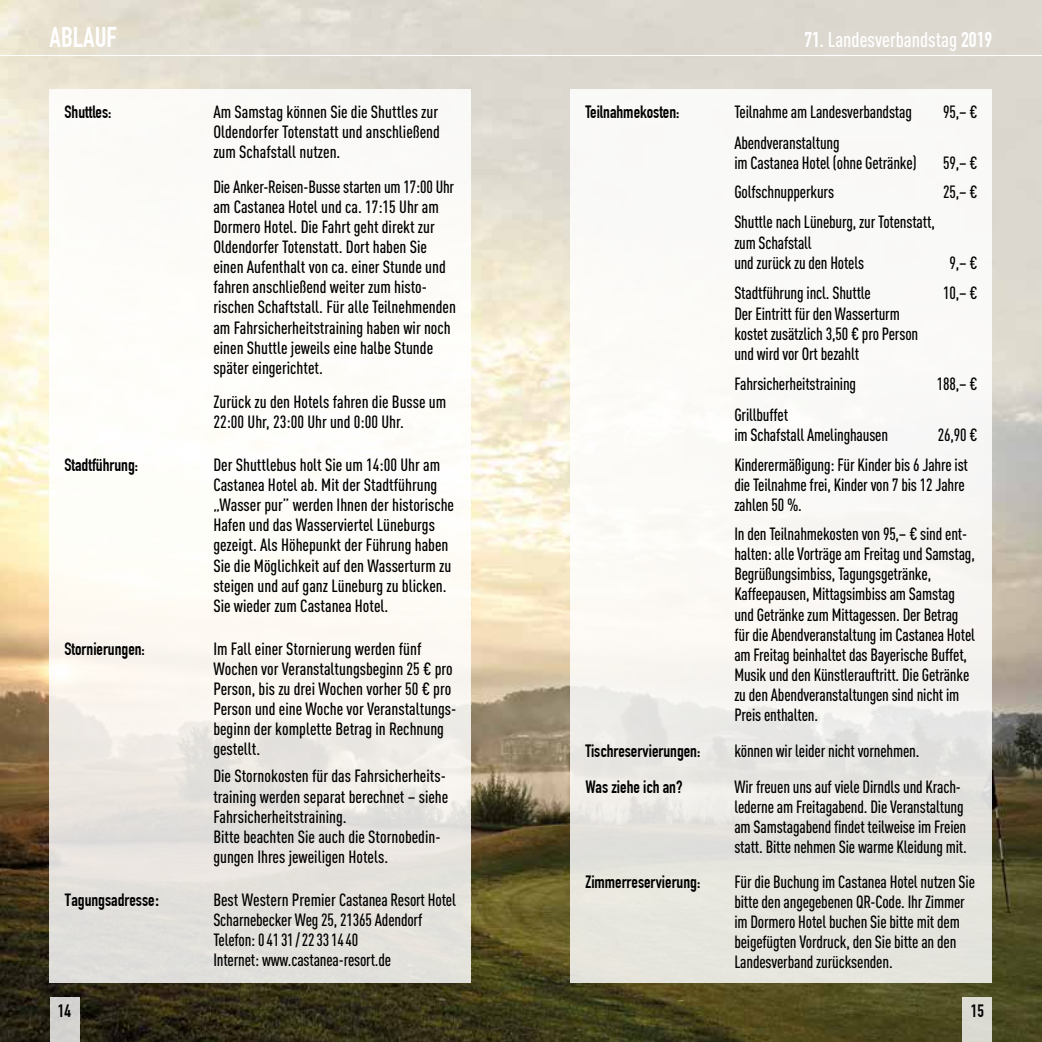
<style>
.page{position:relative;width:1042px;height:1042px;background:#fff}
.page>*{position:absolute;margin:0;border:0;box-sizing:border-box;transform-origin:0 0}
.t1{font:700 28px "DIN Condensed";color:#fff}
.t2{font:500 21px "DIN Cond";color:#fff}
.t3{font:500 17.5px/20.1px "DIN Cond";letter-spacing:-.01em;color:#000}
.t4{font:700 17.5px "DIN Condensed";color:#000}
.s1{font-family:"DIN Condensed";font-weight:700}
.s2{font-family:"DIN Cond"}
</style>
<div class="page">
<img style="left:0;top:0;width:1042px;height:1042px">
<div style="left:50px;top:997px;width:29px;height:45px;background:#d2d2cf"></div>
<div style="left:50px;top:89px;width:421px;height:893px;background:linear-gradient(to bottom,#fff,#e8e5df)"></div>
<div style="left:570px;top:89px;width:422px;height:893px;background:linear-gradient(to bottom,#fff,#e7e5df)"></div>
<div style="left:962px;top:997px;width:30px;height:45px;background:#dadad2"></div>
<hr style="left:0;top:55px;width:1042px;height:1px;background:#fff">
<h1 class="t1" style="left:50px;top:20px;width:69px">ABLAUF</h1>
<p class="t2" style="left:804px;top:27px;width:189px"><span class="s1">71.</span> Landesverbandstag <span class="s1">2019</span></p>
<p class="t4" style="left:64px;top:102px;width:49px">Shuttles:</p>
<p class="t3" style="left:213px;top:102px;width:228px;text-align:justify">Am Samstag können Sie die Shuttles zur Oldendorfer Totenstatt und anschließend zum Schafstall nutzen.</p>
<p class="t3" style="left:213px;top:176px;width:244px">Die Anker-Reisen-Busse starten um 17:00 Uhr am Castanea Hotel und ca. 17:15 Uhr am Dormero Hotel. Die Fahrt geht direkt zur Oldendorfer Totenstatt. Dort haben Sie einen Aufenthalt von ca. einer Stunde und fahren anschließend weiter zum histo&shy;rischen Schaftstall. Für alle Teilnehmenden am Fahrsicherheitstraining haben wir noch einen Shuttle jeweils eine halbe Stunde später eingerichtet.</p>
<p class="t3" style="left:213px;top:391px;width:234px">Zurück zu den Hotels fahren die Busse um<br>22:00 Uhr, 23:00 Uhr und 0:00 Uhr.</p>
<p class="t4" style="left:64px;top:454px;width:75px">Stadtführung:</p>
<p class="t3" style="left:213px;top:454px;width:242px">Der Shuttlebus holt Sie um 14:00 Uhr am Castanea Hotel ab. Mit der Stadtführung „Wasser pur” werden Ihnen der historische Hafen und das Wasserviertel Lüneburgs gezeigt. Als Höhepunkt der Führung haben Sie die Möglichkeit auf den Wasserturm zu steigen und auf ganz Lüneburg zu blicken.<br>Sie wieder zum Castanea Hotel.</p>
<p class="t4" style="left:64px;top:638px;width:82px">Stornierungen:</p>
<p class="t3" style="left:213px;top:638px;width:245px">Im Fall einer Stornierung werden fünf Wochen vor Veranstaltungsbeginn 25 € pro Person, bis zu drei Wochen vorher 50 € pro Person und eine Woche vor Veranstaltungs&shy;beginn der komplette Betrag in Rechnung gestellt.</p>
<p class="t3" style="left:213px;top:766px;width:236px">Die Stornokosten für das Fahrsicherheits&shy;training werden separat berechnet – siehe Fahrsicherheitstraining.<br>Bitte beachten Sie auch die Stornobedin&shy;gungen Ihres jeweiligen Hotels.</p>
<p class="t4" style="left:64px;top:889px;width:96px"><span class="s2">T</span>agungsadresse<span class="s2">:</span></p>
<p class="t3" style="left:213px;top:889px;width:244px">Best Western Premier Castanea Resort Hotel Scharnebecker Weg 25, 21365 Adendorf Telefon: 04131/22331440<br>Internet: www.castanea-resort.de</p>
<p class="t4" style="left:585px;top:102px;width:95px">Teilnahmekosten:</p>
<p class="t3" style="left:734px;top:102px;width:179px">Teilnahme am Landesverbandstag</p>
<p class="t3" style="left:943px;top:102px;width:36px">95,– €</p>
<p class="t3" style="left:734px;top:132px;width:184px">Abendveranstaltung<br>im Castanea Hotel (ohne Getränke)</p>
<p class="t3" style="left:943px;top:152px;width:36px">59,– €</p>
<p class="t3" style="left:734px;top:181px;width:101px">Golfschnupperkurs</p>
<p class="t3" style="left:943px;top:181px;width:36px">25,– €</p>
<p class="t3" style="left:734px;top:212px;width:202px">Shuttle nach Lüneburg, zur Totenstatt, zum Schafstall<br>und zurück zu den Hotels</p>
<p class="t3" style="left:949px;top:252px;width:30px">9,– €</p>
<p class="t3" style="left:734px;top:283px;width:138px">Stadtführung incl. Shuttle</p>
<p class="t3" style="left:943px;top:283px;width:36px">10,– €</p>
<p class="t3" style="left:734px;top:303px;width:185px">Der Eintritt für den Wasserturm kostet zusätzlich 3,50 € pro Person und wird vor Ort bezahlt</p>
<p class="t3" style="left:734px;top:374px;width:123px">Fahrsicherheitstraining</p>
<p class="t3" style="left:937px;top:374px;width:42px">188,– €</p>
<p class="t3" style="left:734px;top:404px;width:155px">Grillbuffet<br>im Schafstall Amelinghausen</p>
<p class="t3" style="left:734px;top:420px;width:245px;line-height:29.8px;text-indent:203px">26,90 €<br>Kinderermäßigung: Für Kinder bis 6 Jahre ist</p>
<p class="t3" style="left:734px;top:474px;width:232px">die Teilnahme frei, Kinder von 7 bis 12 Jahre zahlen 50 %.</p>
<p class="t3" style="left:734px;top:523px;width:242px">In den Teilnahmekosten von 95,– € sind ent&shy;halten: alle Vorträge am Freitag und Samstag, Begrüßungsimbiss, Tagungsgetränke, Kaffeepausen, Mittagsimbiss am Samstag und Getränke zum Mittagessen. Der Betrag für die Abendveranstaltung im Castanea Hotel am Freitag beinhaltet das Bayerische Buffet, Musik und den Künstlerauftritt. Die Getränke zu den Abendveranstaltungen sind nicht im Preis enthalten.</p>
<p class="t4" style="left:585px;top:741px;width:116px">Tischreservierungen:</p>
<p class="t3" style="left:734px;top:740px;width:187px">können wir leider nicht vornehmen.</p>
<p class="t4" style="left:585px;top:776px;width:99px">Was ziehe ich an?</p>
<p class="t3" style="left:734px;top:776px;width:234px">Wir freuen uns auf viele Dirndls und Krach&shy;lederne am Freitagabend. Die Veranstaltung am Samstagabend findet teilweise im Freien statt. Bitte nehmen Sie warme Kleidung mit.</p>
<p class="t4" style="left:585px;top:871px;width:116px">Zimmerreservierung:</p>
<p class="t3" style="left:734px;top:871px;width:242px">Für die Buchung im Castanea Hotel nutzen Sie bitte den angegebenen QR-Code. Ihr Zimmer im Dormero Hotel buchen Sie bitte mit dem beigefügten Vordruck, den Sie bitte an den Landesverband zurücksenden.</p>
<p class="t4" style="left:58px;top:1001px;width:15px">14</p>
<p class="t4" style="left:971px;top:1001px;width:15px">15</p>
</div>
